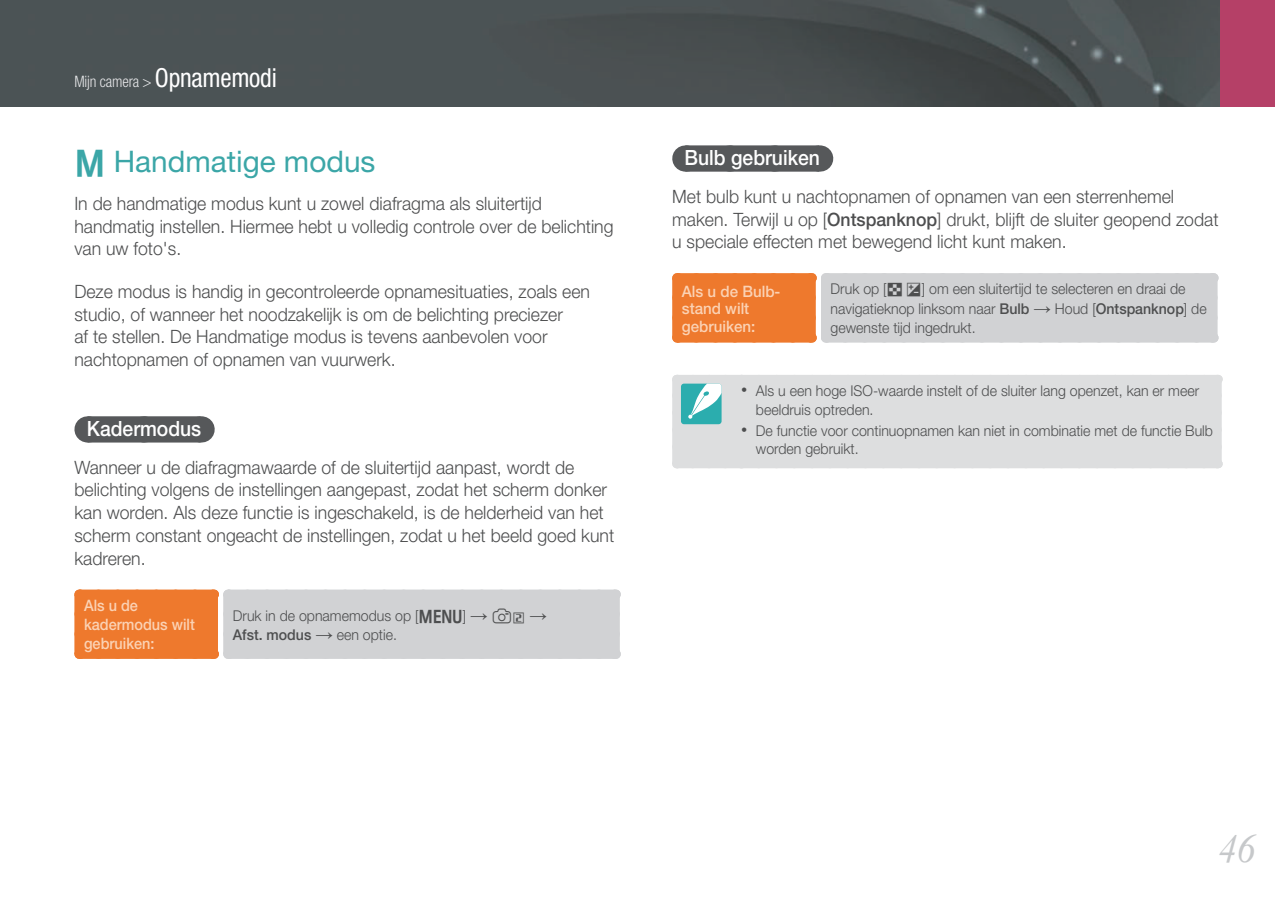
<style>
.page{position:relative;width:1275px;height:903px;background:#fff}
.page>*{position:absolute;margin:0;border:0;box-sizing:border-box;transform-origin:0 0}
.t1{font:italic 40.25px "Times New Roman";color:#c6c8ca;scale:.95 1}
.t2{font:29.75px "Helvetica Neue";color:#3ba6a7}
.t3{font:500 21px "Helvetica Neue";color:#fff;scale:.92 1}
.t4{font:300 18.38px/22.8px "Helvetica Neue";color:#4d4e4f;scale:.96 1}
.t5{font:500 15.75px/18.9px "Helvetica Neue";color:#fbd2b4;scale:.92 1}
.t6{font:500 15.75px/17.5px "Helvetica Neue";color:#fbd2b4;scale:.96 1}
.t7{font:300 condensed 15.75px "Helvetica Neue";letter-spacing:-.01em;color:#e6e7e9;scale:.96 1}
.t8{font:300 14.88px/19.2px "Helvetica Neue";color:#4d4e4f;scale:.95 1}
.s1{font-weight:400;font-size:26.25px;color:#fff}
.s2{font-family:"NX1000"}
.s3{font-family:"NX1000";font-weight:400}
.s4{font-family:"Arial";font-weight:400;font-size:17.5px}
.s5{font-weight:500}
</style>
<div class="page">
<img style="left:0;top:0;width:1220px;height:107px">
<div style="left:1220px;top:0;width:55px;height:107px;background:#b54067"></div>
<div style="left:88px;top:416px;width:113px;height:26px;background:#56585a"></div>
<svg style="left:144px;top:416px;width:28px;height:1px"></svg>
<svg style="left:201px;top:416px;width:1px;height:26px"></svg>
<div style="left:79px;top:594px;width:134px;height:60px;background:#ee792d"></div>
<div style="left:228px;top:594px;width:387px;height:60px;background:#d1d2d4"></div>
<div style="left:79px;top:589px;width:134px;height:10px;background:#ee792d"></div>
<div style="left:74px;top:594px;width:10px;height:60px;background:#ee792d"></div>
<div style="left:208px;top:594px;width:10px;height:60px;background:#ee792d"></div>
<div style="left:79px;top:649px;width:134px;height:10px;background:#ee792d"></div>
<div style="left:228px;top:589px;width:387px;height:10px;background:#d1d2d4"></div>
<div style="left:223px;top:594px;width:10px;height:60px;background:#d1d2d4"></div>
<div style="left:610px;top:594px;width:10px;height:60px;background:#d1d2d4"></div>
<div style="left:228px;top:649px;width:387px;height:10px;background:#d1d2d4"></div>
<svg style="left:74px;top:589px;width:10px;height:45px"></svg>
<svg style="left:100px;top:658px;width:104px;height:1px"></svg>
<svg style="left:98px;top:589px;width:135px;height:42px"></svg>
<svg style="left:247px;top:589px;width:373px;height:5px"></svg>
<div style="left:685px;top:145px;width:134px;height:27px;background:#56585a"></div>
<svg style="left:730px;top:145px;width:67px;height:27px"></svg>
<svg style="left:819px;top:145px;width:1px;height:27px"></svg>
<div style="left:677px;top:278px;width:134px;height:60px;background:#ee792d"></div>
<div style="left:826px;top:278px;width:387px;height:60px;background:#d1d2d4"></div>
<div style="left:677px;top:273px;width:134px;height:10px;background:#ee792d"></div>
<div style="left:672px;top:278px;width:10px;height:60px;background:#ee792d"></div>
<div style="left:806px;top:278px;width:10px;height:60px;background:#ee792d"></div>
<div style="left:677px;top:333px;width:134px;height:10px;background:#ee792d"></div>
<div style="left:826px;top:273px;width:387px;height:10px;background:#d1d2d4"></div>
<div style="left:821px;top:278px;width:10px;height:60px;background:#d1d2d4"></div>
<div style="left:1208px;top:278px;width:9px;height:60px;background:#d1d2d4"></div>
<div style="left:826px;top:333px;width:387px;height:10px;background:#d1d2d4"></div>
<svg style="left:672px;top:273px;width:10px;height:45px"></svg>
<svg style="left:696px;top:342px;width:105px;height:1px"></svg>
<svg style="left:697px;top:273px;width:129px;height:44px"></svg>
<svg style="left:846px;top:342px;width:357px;height:1px"></svg>
<div style="left:672px;top:375px;width:550px;height:93px;background:#dddedf"></div>
<p class="t7" style="left:74px;top:76px;width:212px">Mijn camera &gt; <span class="s1">Opnamemodi</span></p>
<h2 class="t2" style="left:74px;top:151px;width:303px"><span class="s2">M</span> Handmatige modus</h2>
<p class="t4" style="left:74px;top:194px;width:563px">In de handmatige modus kunt u zowel diafragma als sluitertijd handmatig instellen. Hiermee hebt u volledig controle over de belichting van uw foto's.</p>
<p class="t4" style="left:74px;top:282px;width:539px">Deze modus is handig in gecontroleerde opnamesituaties, zoals een studio, of wanneer het noodzakelijk is om de belichting preciezer<br>af te stellen. De Handmatige modus is tevens aanbevolen voor nachtopnamen of opnamen van vuurwerk.</p>
<p class="t3" style="left:87px;top:421px;width:126px">Kadermodus</p>
<p class="t4" style="left:74px;top:457px;width:564px">Wanneer u de diafragmawaarde of de sluitertijd aanpast, wordt de belichting volgens de instellingen aangepast, zodat het scherm donker kan worden. Als deze functie is ingeschakeld, is de helderheid van het scherm constant ongeacht de instellingen, zodat u het beeld goed kunt kadreren.</p>
<p class="t5" style="left:84px;top:598px;width:122px">Als u de kadermodus wilt gebruiken:</p>
<p class="t8" style="left:233px;top:607px;width:332px">Druk in de opnamemodus op [<span class="s3">m</span>] <span class="s4">→</span> <span class="s3">K</span> <span class="s4">→<br></span><span class="s5">Afst. modus</span> <span class="s4">→</span> een optie.</p>
<p class="t3" style="left:685px;top:150px;width:149px">Bulb gebruiken</p>
<p class="t4" style="left:672px;top:187px;width:571px">Met bulb kunt u nachtopnamen of opnamen van een sterrenhemel maken. Terwijl u op [<span class="s5">Ontspanknop</span>] drukt, blijft de sluiter geopend zodat u speciale effecten met bewegend licht kunt maken.</p>
<p class="t6" style="left:682px;top:284px;width:104px">Als u de Bulb&shy;stand wilt gebruiken:</p>
<p class="t8" style="left:831px;top:281px;width:397px">Druk op [<span class="s3">I</span>] om een sluitertijd te selecteren en draai de navigatieknop linksom naar <span class="s5">Bulb</span> <span class="s4">→</span> Houd [<span class="s5">Ontspanknop</span>] de gewenste tijd ingedrukt.</p>
<p class="t8" style="left:756px;top:383px;width:468px;line-height:18.4px;text-indent:-15px"><span class="s4">•</span> Als u een hoge ISO-waarde instelt of de sluiter lang openzet, kan er meer beeldruis optreden.</p>
<p class="t8" style="left:756px;top:422px;width:483px;line-height:18.4px;text-indent:-15px"><span class="s4">•</span> De functie voor continuopnamen kan niet in combinatie met de functie Bulb worden gebruikt.</p>
<h1 class="t1" style="left:1218px;top:826px;width:41px">46</h1>
</div>
